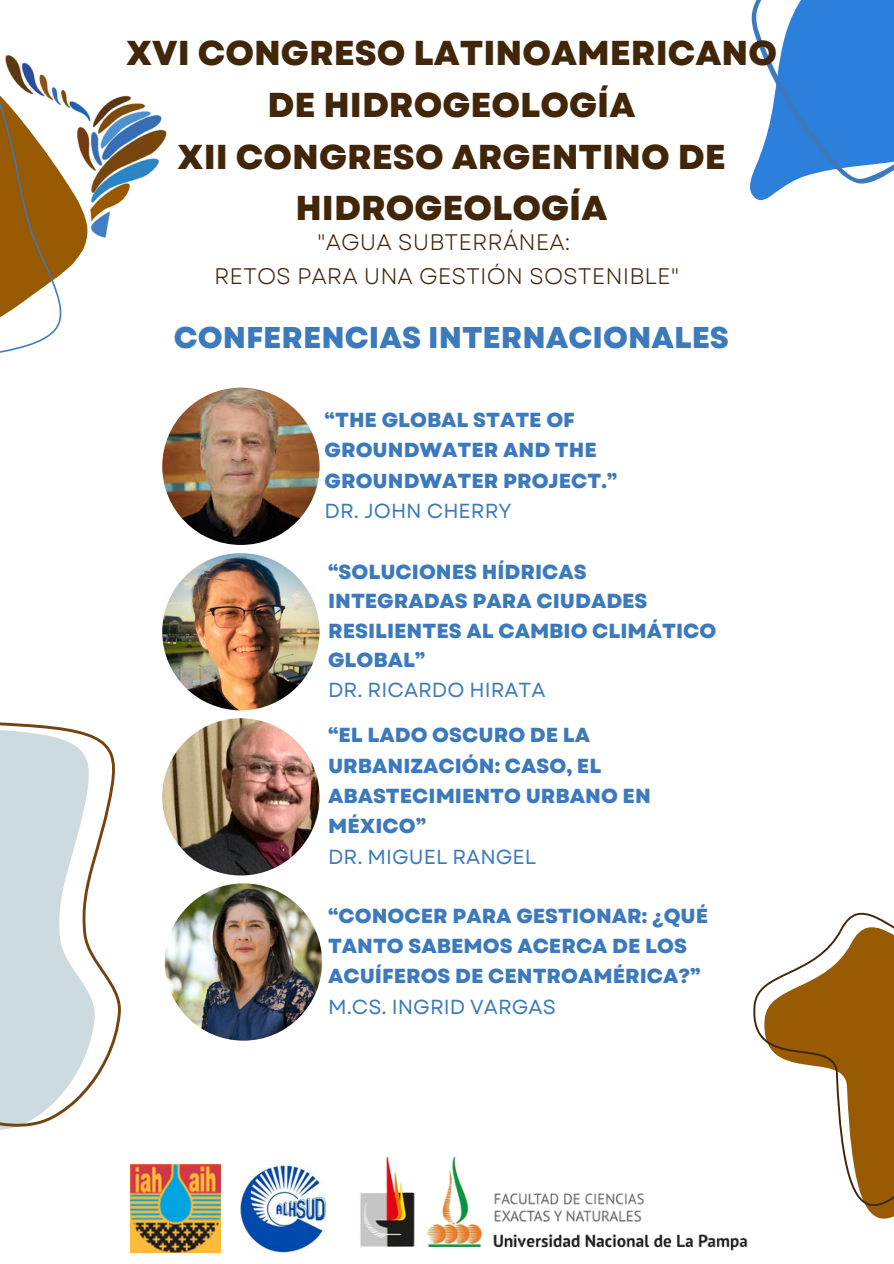
<style>
.page{position:relative;width:894px;height:1264px;background:#fff}
.page>*{position:absolute;margin:0;border:0;box-sizing:border-box;transform-origin:0 0}
.t1{font:800 34.5px/51.8px "Garet";color:#42260a;text-align:center}
.t2{font:800 30px "Garet";color:#3c7abd}
.t3{font:22.5px "Garet";color:#42260a}
.t4{font:800 20.25px/30.3px "Garet";color:#3c7abd}
.t5{font:20.25px "Garet";color:#3c7abd}
</style>
<div class="page">
<svg style="left:750px;top:0;width:143px;height:200px"></svg>
<svg style="left:0;top:241px;width:86px;height:112px"></svg>
<img style="left:240px;top:1164px;width:84px;height:88px">
<img style="left:130px;top:1164px;width:90px;height:88px">
<img style="left:324px;top:1157px;width:424px;height:94px">
<svg style="left:753px;top:912px;width:140px;height:307px"></svg>
<svg style="left:0;top:655px;width:233px;height:475px"></svg>
<img style="left:0;top:55px;width:167px;height:186px">
<img style="left:162px;top:553px;width:157px;height:157px;border-radius:50%">
<img style="left:162px;top:718px;width:157px;height:157px;border-radius:50%">
<img style="left:165px;top:883px;width:157px;height:157px;border-radius:50%">
<img style="left:162px;top:387px;width:157px;height:158px;border-radius:50%">
<p class="t1" style="left:126px;top:27px;width:652px">XVI CONGRESO LATINOAMERICANO<br>DE HIDROGEOLOGÍA<br>XII CONGRESO ARGENTINO DE<br>HIDROGEOLOGÍA</p>
<p class="t3" style="left:317px;top:226px;width:254px">"AGUA SUBTERRÁNEA:</p>
<h2 class="t3" style="left:214px;top:260px;width:467px">RETOS PARA UNA GESTIÓN SOSTENIBLE"</h2>
<p class="t2" style="left:174px;top:316px;width:557px">CONFERENCIAS INTERNACIONALES</p>
<p class="t4" style="left:324px;top:405px;width:294px">“THE GLOBAL STATE OF<br>GROUNDWATER AND THE<br>GROUNDWATER PROJECT.”</p>
<p class="t5" style="left:324px;top:496px;width:188px">DR. JOHN CHERRY</p>
<p class="t4" style="left:328px;top:556px;width:390px;line-height:29.5px">“SOLUCIONES HÍDRICAS<br>INTEGRADAS PARA CIUDADES<br>RESILIENTES AL CAMBIO CLIMÁTICO<br>GLOBAL”</p>
<p class="t5" style="left:328px;top:675px;width:219px">DR. RICARDO HIRATA</p>
<p class="t4" style="left:328px;top:720px;width:324px">“EL LADO OSCURO DE LA<br>URBANIZACIÓN: CASO, EL<br>ABASTECIMIENTO URBANO EN<br>MÉXICO”</p>
<p class="t5" style="left:328px;top:842px;width:209px">DR. MIGUEL RANGEL</p>
<p class="t4" style="left:328px;top:900px;width:381px">“CONOCER PARA GESTIONAR: ¿QUÉ<br>TANTO SABEMOS ACERCA DE LOS<br>ACUÍFEROS DE CENTROAMÉRICA?”</p>
<p class="t5" style="left:328px;top:992px;width:229px">M.CS. INGRID VARGAS</p>
</div>
